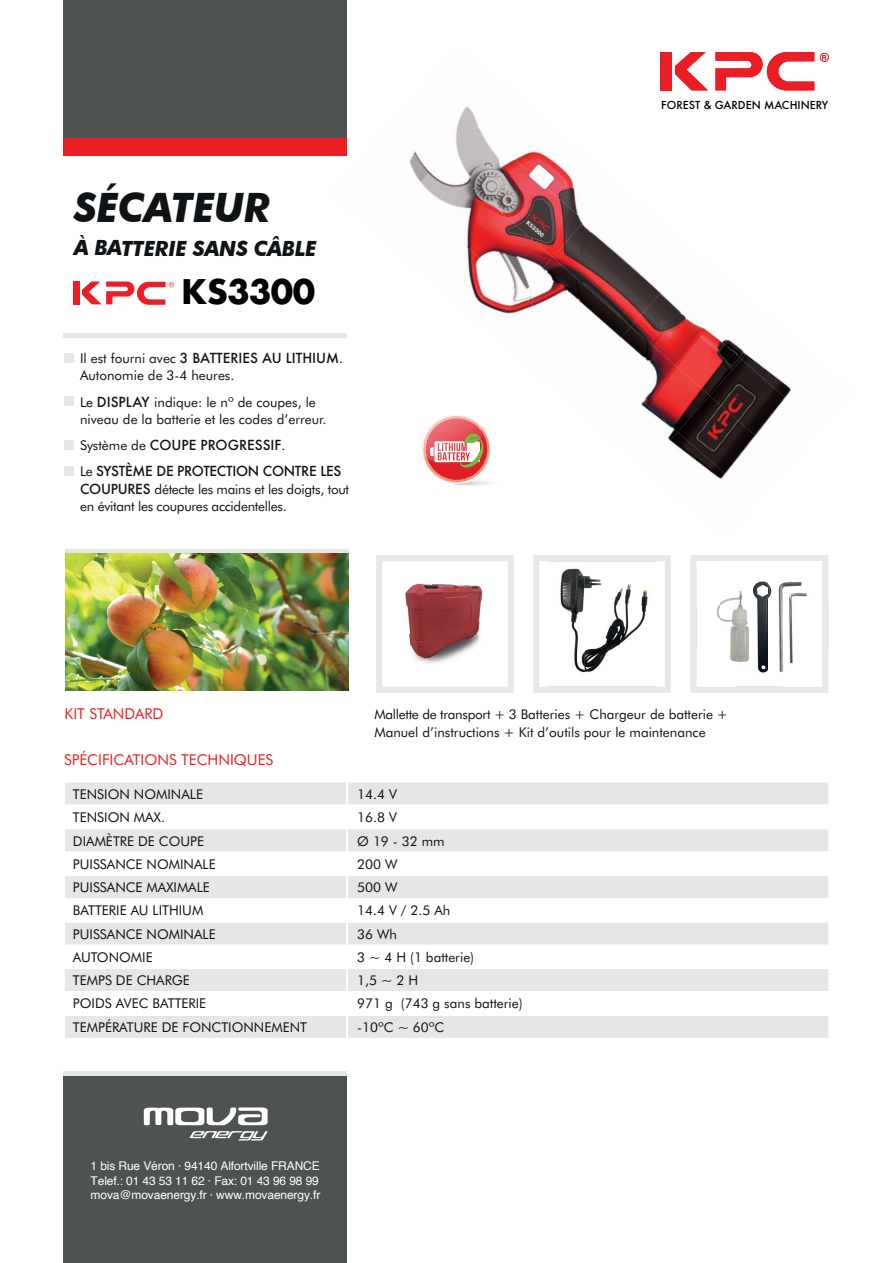
<style>
.page{position:relative;width:893px;height:1263px;background:#fff}
.page>*{position:absolute;margin:0;border:0;box-sizing:border-box;transform-origin:0 0}
.t1{font:italic 700 40.5px "Futura BT";letter-spacing:-.015em;color:#101315}
.t2{font:700 33px "Futura";letter-spacing:-.02em;color:#000001}
.t3{font:italic 700 21px "Futura BT";letter-spacing:-.015em;color:#101315}
.t4{font:15px "Futura BT";color:#eb1e25}
.t5{font:13.5px/23.2px "Futura BT";color:#101315}
.t6{font:500 13.5px/26.2px "Futura";letter-spacing:-.01em;color:#101315}
.t7{font:13.5px/17.2px "Futura BT";letter-spacing:-.02em;color:#101315}
.t8{font:12px/14.4px "Helvetica";letter-spacing:-.01em;color:#fff}
.t9{font:500 10.65px "Futura";color:#000001}
.s1{font-family:"Futura BT";font-weight:400}
.s2{font-family:"Futura";font-weight:500}
</style>
<div class="page">
<div style="left:64px;top:0;width:283px;height:138px;background:#4f5253"></div>
<div style="left:64px;top:138px;width:283px;height:17px;background:#eb1e25"></div>
<hr style="left:65px;top:549px;width:284px;height:4px;background:#e5e6e6">
<div style="left:64px;top:1075px;width:283px;height:188px;background:#4f5253"></div>
<hr style="left:64px;top:1071px;width:283px;height:4px;background:#e5e6e6">
<svg style="left:144px;top:1107px;width:124px;height:18px"></svg>
<svg style="left:189px;top:1131px;width:79px;height:9px"></svg>
<div style="left:73px;top:281px;width:7px;height:24px;background:#eb1e25"></div>
<svg style="left:82px;top:281px;width:92px;height:24px"></svg>
<div style="left:63px;top:781px;width:285px;height:25px;background:#e5e6e6;border:2px solid #fff"></div>
<div style="left:346px;top:781px;width:484px;height:25px;background:#e5e6e6;border:2px solid #fff"></div>
<div style="left:64px;top:805px;width:283px;height:23px;background:#fff"></div>
<div style="left:347px;top:805px;width:482px;height:23px;background:#fff"></div>
<div style="left:63px;top:828px;width:285px;height:25px;background:#e5e6e6;border:2px solid #fff"></div>
<div style="left:346px;top:828px;width:484px;height:25px;background:#e5e6e6;border:2px solid #fff"></div>
<div style="left:64px;top:852px;width:283px;height:23px;background:#fff"></div>
<div style="left:347px;top:852px;width:482px;height:23px;background:#fff"></div>
<div style="left:63px;top:875px;width:285px;height:25px;background:#e5e6e6;border:2px solid #fff"></div>
<div style="left:346px;top:875px;width:484px;height:25px;background:#e5e6e6;border:2px solid #fff"></div>
<div style="left:63px;top:921px;width:285px;height:25px;background:#e5e6e6;border:2px solid #fff"></div>
<div style="left:346px;top:921px;width:484px;height:25px;background:#e5e6e6;border:2px solid #fff"></div>
<div style="left:63px;top:967px;width:285px;height:25px;background:#e5e6e6;border:2px solid #fff"></div>
<div style="left:346px;top:967px;width:484px;height:25px;background:#e5e6e6;border:2px solid #fff"></div>
<div style="left:63px;top:1014px;width:285px;height:25px;background:#e5e6e6;border:2px solid #fff"></div>
<div style="left:346px;top:1014px;width:484px;height:25px;background:#e5e6e6;border:2px solid #fff"></div>
<img style="left:425px;top:417px;width:45px;height:41px">
<img style="left:426px;top:419px;width:1px;height:35px">
<div style="left:422px;top:414px;width:69px;height:70px;border:2px solid #fff;border-radius:50%"></div>
<svg style="left:427px;top:419px;width:64px;height:67px"></svg>
<div style="left:660px;top:52px;width:12px;height:38px;background:#eb1e25"></div>
<svg style="left:675px;top:52px;width:33px;height:38px"></svg>
<svg style="left:715px;top:52px;width:99px;height:38px"></svg>
<svg style="left:820px;top:53px;width:9px;height:9px"></svg>
<hr style="left:64px;top:334px;width:283px;height:4px;background:#e5e6e6">
<div style="left:64px;top:396px;width:10px;height:10px;background:#e5e6e6"></div>
<div style="left:64px;top:440px;width:10px;height:10px;background:#e5e6e6"></div>
<div style="left:64px;top:466px;width:10px;height:10px;background:#e5e6e6"></div>
<div style="left:64px;top:352px;width:10px;height:10px;background:#e5e6e6"></div>
<img style="left:742px;top:349px;width:11px;height:10px">
<img style="left:459px;top:106px;width:35px;height:46px">
<img style="left:474px;top:152px;width:108px;height:69px">
<img style="left:553px;top:221px;width:104px;height:69px">
<img style="left:631px;top:290px;width:111px;height:69px">
<img style="left:710px;top:359px;width:81px;height:36px">
<img style="left:412px;top:119px;width:62px;height:69px">
<img style="left:442px;top:188px;width:111px;height:69px">
<img style="left:521px;top:257px;width:110px;height:69px">
<img style="left:608px;top:326px;width:102px;height:69px">
<img style="left:678px;top:395px;width:110px;height:41px">
<img style="left:409px;top:156px;width:33px;height:45px">
<img style="left:442px;top:225px;width:79px;height:83px">
<img style="left:488px;top:294px;width:111px;height:32px">
<img style="left:608px;top:363px;width:70px;height:69px">
<img style="left:668px;top:432px;width:88px;height:47px">
<svg style="left:533px;top:555px;width:138px;height:138px"></svg>
<img style="left:65px;top:553px;width:284px;height:138px">
<img style="left:405px;top:583px;width:78px;height:81px">
<img style="left:549px;top:561px;width:108px;height:126px">
<img style="left:549px;top:555px;width:108px;height:6px">
<img style="left:549px;top:687px;width:108px;height:6px">
<svg style="left:690px;top:555px;width:138px;height:3px"></svg>
<img style="left:696px;top:603px;width:25px;height:45px">
<img style="left:721px;top:581px;width:71px;height:25px">
<img style="left:828px;top:558px;width:1px;height:48px">
<img style="left:721px;top:606px;width:108px;height:87px">
<img style="left:690px;top:558px;width:46px;height:45px">
<img style="left:782px;top:558px;width:46px;height:45px">
<img style="left:822px;top:603px;width:6px;height:45px">
<img style="left:690px;top:648px;width:46px;height:45px">
<img style="left:736px;top:687px;width:46px;height:6px">
<img style="left:782px;top:648px;width:46px;height:45px">
<div style="left:376px;top:555px;width:138px;height:138px;border:6px solid #e6e8e7"></div>
<h1 class="t1" style="left:74px;top:183px;width:198px">SÉCATEUR</h1>
<h3 class="t3" style="left:74px;top:235px;width:244px">À BATTERIE SANS CÂBLE</h3>
<h2 class="t2" style="left:181px;top:267px;width:135px">KS3300</h2>
<p class="t6" style="left:80px;top:345px;width:265px"><span class="s1">Il est fourni avec</span> 3 BATTERIES AU LITHIUM<span class="s1">.</span></p>
<p class="t5" style="left:80px;top:362px;width:237px;line-height:26.2px">Autonomie de 3-4 heures.<br>Le <span class="s2">DISPLAY</span> indique: le nº de coupes, le</p>
<p class="t5" style="left:80px;top:407px;width:248px">niveau de la batterie et les codes d’erreur.</p>
<p class="t6" style="left:80px;top:432px;width:263px"><span class="s1">Système de</span> COUPE PROGRESSIF<span class="s1">.<br>Le</span> SYSTÈME DE PROTECTION CONTRE LES</p>
<p class="t7" style="left:80px;top:480px;width:270px"><span class="s2">COUPURES</span> détecte les mains et les doigts, tout en évitant les coupures accidentelles.</p>
<p class="t9" style="left:661px;top:98px;width:169px">FOREST &amp; GARDEN MACHINERY</p>
<p class="t4" style="left:65px;top:705px;width:100px">KIT STANDARD</p>
<p class="t5" style="left:374px;top:706px;width:355px;line-height:17.2px">Mallette de transport + 3 Batteries + Chargeur de batterie +<br>Manuel d’instructions + Kit d’outils pour le maintenance</p>
<p class="t4" style="left:64px;top:751px;width:211px">SPÉCIFICATIONS TECHNIQUES</p>
<p class="t5" style="left:73px;top:783px;width:236px">TENSION NOMINALE<br>TENSION MAX.<br>DIAMÈTRE DE COUPE<br>PUISSANCE NOMINALE<br>PUISSANCE MAXIMALE<br>BATTERIE AU LITHIUM<br>PUISSANCE NOMINALE<br>AUTONOMIE<br>TEMPS DE CHARGE<br>POIDS AVEC BATTERIE<br>TEMPÉRATURE DE FONCTIONNEMENT</p>
<p class="t5" style="left:357px;top:782px;width:167px">14.4 V<br>16.8 V<br>Ø 19 - 32 mm<br>200 W<br>500 W<br>14.4 V / 2.5 Ah<br>36 Wh<br>3 ~ 4 H (1 batterie)<br>1,5 ~ 2 H<br>971 g (743 g sans batterie) -10ºC ~ 60ºC</p>
<p class="t8" style="left:91px;top:1159px;width:231px">1 bis Rue Véron · 94140 Alfortville FRANCE<br>Telef.: 01 43 53 11 62 · Fax: 01 43 96 98 99 mova@movaenergy.fr · www.movaenergy.fr</p>
</div>
